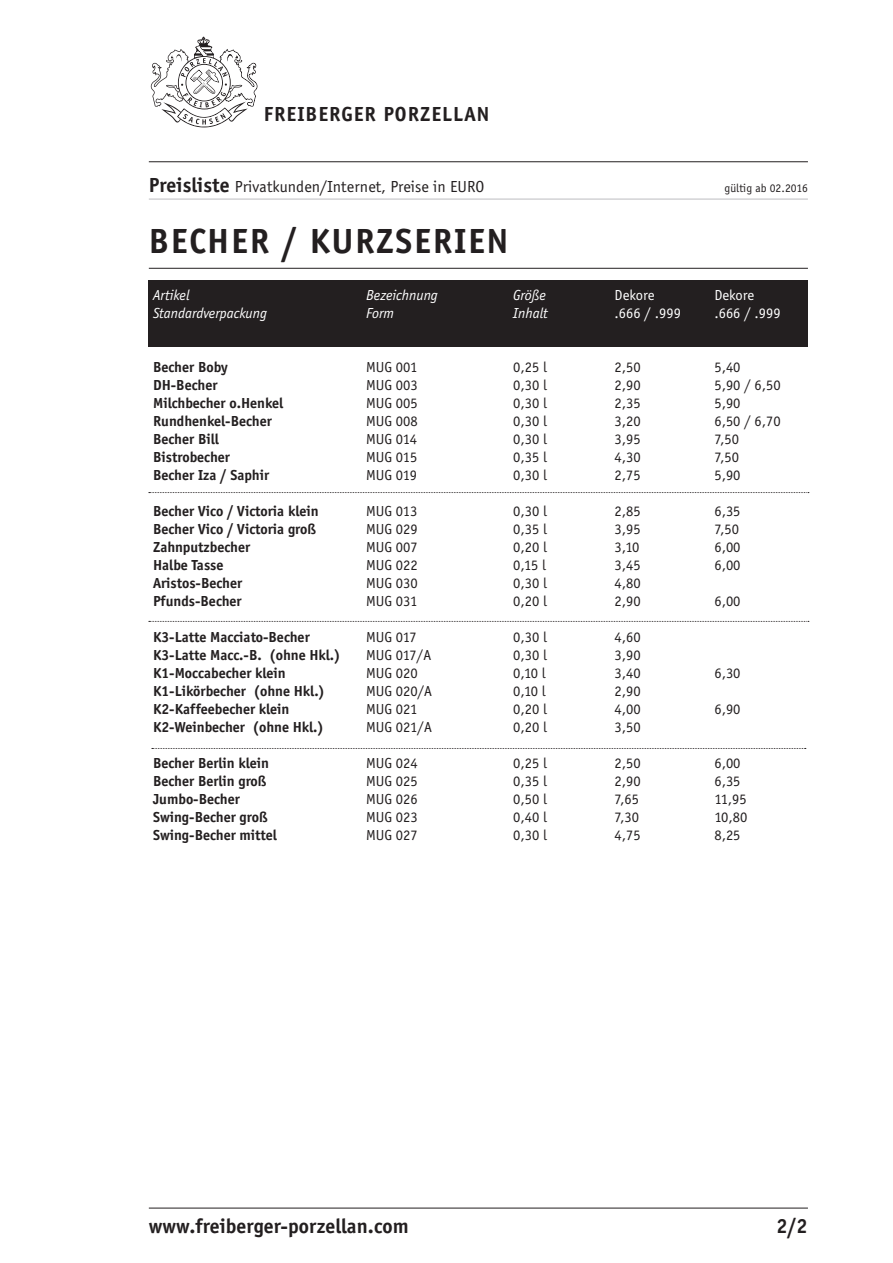
<style>
.page{position:relative;width:893px;height:1263px;background:#fff}
.page>*{position:absolute;margin:0;border:0;box-sizing:border-box;transform-origin:0 0}
.t1{font:700 36px "Officina Sans";letter-spacing:.05em;color:#231f20}
.t2{font:700 21px "Officina Sans";letter-spacing:.005em;color:#231f20}
.t3{font:700 21px "Officina Sans";letter-spacing:.05em;color:#231f20}
.t4{font:16.5px "Officina Sans";letter-spacing:.005em;color:#231f20}
.t5{font:15px "Officina Sans";color:#231f20}
.t6{font:700 15px "Officina Sans";color:#231f20}
.t7{font:italic 15px "Officina Sans";color:#fff}
.t8{font:15px "Officina Sans";color:#fff}
.t9{font:12px "Officina Sans";letter-spacing:.005em;color:#231f20}
.s1{font-weight:700;font-size:21px}
</style>
<div class="page">
<div style="left:148px;top:281px;width:659px;height:66px;background:#231f20"></div>
<hr style="left:149px;top:161px;width:659px;height:1px;background:#231f20">
<hr style="left:149px;top:1208px;width:659px;height:1px;background:#231f20">
<hr style="left:149px;top:268px;width:659px;height:1px;background:#231f20">
<hr style="left:149px;top:199px;width:659px;height:1px;background:#bcbdc0">
<svg style="left:151px;top:37px;width:106px;height:91px"></svg>
<svg style="left:149px;top:621px;width:660px;height:1px"></svg>
<svg style="left:149px;top:492px;width:660px;height:1px"></svg>
<svg style="left:152px;top:748px;width:654px;height:1px"></svg>
<p class="t3" style="left:264px;top:101px;width:227px">FREIBERGER PORZELLAN</p>
<p class="t4" style="left:149px;top:178px;width:337px"><span class="s1">Preisliste</span> Privatkunden/Internet, Preise in EURO</p>
<p class="t9" style="left:724px;top:181px;width:85px">gültig ab 02.2016</p>
<p class="t1" style="left:149px;top:220px;width:361px">BECHER / KURZSERIEN</p>
<p class="t7" style="left:153px;top:287px;width:38px">Artikel</p>
<p class="t7" style="left:153px;top:305px;width:116px">Standardverpackung</p>
<p class="t7" style="left:366px;top:287px;width:73px">Bezeichnung</p>
<p class="t7" style="left:366px;top:305px;width:30px">Form</p>
<p class="t7" style="left:513px;top:287px;width:34px">Größe</p>
<p class="t7" style="left:513px;top:305px;width:36px">Inhalt</p>
<p class="t8" style="left:615px;top:287px;width:41px">Dekore</p>
<p class="t8" style="left:615px;top:305px;width:68px">.666 / .999</p>
<p class="t8" style="left:714px;top:287px;width:41px">Dekore</p>
<p class="t8" style="left:714px;top:305px;width:68px">.666 / .999</p>
<p class="t6" style="left:153px;top:358px;width:76px">Becher Boby</p>
<p class="t6" style="left:153px;top:376px;width:66px">DH-Becher</p>
<p class="t6" style="left:153px;top:394px;width:132px">Milchbecher o.Henkel</p>
<p class="t6" style="left:153px;top:412px;width:120px">Rundhenkel-Becher</p>
<p class="t6" style="left:153px;top:430px;width:67px">Becher Bill</p>
<p class="t6" style="left:153px;top:448px;width:78px">Bistrobecher</p>
<p class="t6" style="left:153px;top:466px;width:118px">Becher Iza / Saphir</p>
<p class="t6" style="left:153px;top:502px;width:167px">Becher Vico / Victoria klein</p>
<p class="t6" style="left:153px;top:520px;width:165px">Becher Vico / Victoria groß</p>
<p class="t6" style="left:153px;top:538px;width:99px">Zahnputzbecher</p>
<p class="t6" style="left:153px;top:556px;width:72px">Halbe Tasse</p>
<p class="t6" style="left:153px;top:574px;width:91px">Aristos-Becher</p>
<p class="t6" style="left:153px;top:592px;width:90px">Pfunds-Becher</p>
<p class="t6" style="left:153px;top:628px;width:158px">K3-Latte Macciato-Becher</p>
<p class="t6" style="left:153px;top:646px;width:189px">K3-Latte Macc.-B. (ohne Hkl.)</p>
<p class="t6" style="left:153px;top:664px;width:134px">K1-Moccabecher klein</p>
<p class="t6" style="left:153px;top:682px;width:174px">K1-Likörbecher (ohne Hkl.)</p>
<p class="t6" style="left:153px;top:700px;width:138px">K2-Kaffeebecher klein</p>
<p class="t6" style="left:153px;top:718px;width:173px">K2-Weinbecher (ohne Hkl.)</p>
<p class="t6" style="left:153px;top:754px;width:117px">Becher Berlin klein</p>
<p class="t6" style="left:153px;top:772px;width:115px">Becher Berlin groß</p>
<p class="t6" style="left:153px;top:790px;width:88px">Jumbo-Becher</p>
<p class="t6" style="left:153px;top:808px;width:116px">Swing-Becher groß</p>
<p class="t6" style="left:153px;top:826px;width:125px">Swing-Becher mittel</p>
<p class="t5" style="left:366px;top:359px;width:53px">MUG 001</p>
<p class="t5" style="left:366px;top:377px;width:53px">MUG 003</p>
<p class="t5" style="left:366px;top:395px;width:53px">MUG 005</p>
<p class="t5" style="left:366px;top:413px;width:53px">MUG 008</p>
<p class="t5" style="left:366px;top:431px;width:53px">MUG 014</p>
<p class="t5" style="left:366px;top:449px;width:53px">MUG 015</p>
<p class="t5" style="left:366px;top:467px;width:53px">MUG 019</p>
<p class="t5" style="left:366px;top:503px;width:53px">MUG 013</p>
<p class="t5" style="left:366px;top:521px;width:53px">MUG 029</p>
<p class="t5" style="left:366px;top:539px;width:53px">MUG 007</p>
<p class="t5" style="left:366px;top:557px;width:53px">MUG 022</p>
<p class="t5" style="left:366px;top:575px;width:53px">MUG 030</p>
<p class="t5" style="left:366px;top:593px;width:53px">MUG 031</p>
<p class="t5" style="left:366px;top:629px;width:52px">MUG 017</p>
<p class="t5" style="left:366px;top:647px;width:67px">MUG 017/A</p>
<p class="t5" style="left:366px;top:665px;width:53px">MUG 020</p>
<p class="t5" style="left:366px;top:683px;width:68px">MUG 020/A</p>
<p class="t5" style="left:366px;top:701px;width:53px">MUG 021</p>
<p class="t5" style="left:366px;top:719px;width:67px">MUG 021/A</p>
<p class="t5" style="left:366px;top:755px;width:53px">MUG 024</p>
<p class="t5" style="left:366px;top:773px;width:53px">MUG 025</p>
<p class="t5" style="left:366px;top:791px;width:53px">MUG 026</p>
<p class="t5" style="left:366px;top:809px;width:53px">MUG 023</p>
<p class="t5" style="left:366px;top:827px;width:53px">MUG 027</p>
<p class="t5" style="left:513px;top:359px;width:35px">0,25 l</p>
<p class="t5" style="left:513px;top:377px;width:35px">0,30 l</p>
<p class="t5" style="left:513px;top:395px;width:35px">0,30 l</p>
<p class="t5" style="left:513px;top:413px;width:35px">0,30 l</p>
<p class="t5" style="left:513px;top:431px;width:35px">0,30 l</p>
<p class="t5" style="left:513px;top:449px;width:35px">0,35 l</p>
<p class="t5" style="left:513px;top:467px;width:35px">0,30 l</p>
<p class="t5" style="left:513px;top:503px;width:35px">0,30 l</p>
<p class="t5" style="left:513px;top:521px;width:35px">0,35 l</p>
<p class="t5" style="left:513px;top:539px;width:35px">0,20 l</p>
<p class="t5" style="left:513px;top:557px;width:34px">0,15 l</p>
<p class="t5" style="left:513px;top:575px;width:35px">0,30 l</p>
<p class="t5" style="left:513px;top:593px;width:35px">0,20 l</p>
<p class="t5" style="left:513px;top:629px;width:35px">0,30 l</p>
<p class="t5" style="left:513px;top:647px;width:35px">0,30 l</p>
<p class="t5" style="left:513px;top:665px;width:34px">0,10 l</p>
<p class="t5" style="left:513px;top:683px;width:34px">0,10 l</p>
<p class="t5" style="left:513px;top:701px;width:35px">0,20 l</p>
<p class="t5" style="left:513px;top:719px;width:35px">0,20 l</p>
<p class="t5" style="left:513px;top:755px;width:35px">0,25 l</p>
<p class="t5" style="left:513px;top:773px;width:35px">0,35 l</p>
<p class="t5" style="left:513px;top:791px;width:35px">0,50 l</p>
<p class="t5" style="left:513px;top:809px;width:35px">0,40 l</p>
<p class="t5" style="left:513px;top:827px;width:35px">0,30 l</p>
<p class="t5" style="left:615px;top:359px;width:28px">2,50</p>
<p class="t5" style="left:615px;top:377px;width:28px">2,90</p>
<p class="t5" style="left:615px;top:395px;width:28px">2,35</p>
<p class="t5" style="left:615px;top:413px;width:28px">3,20</p>
<p class="t5" style="left:615px;top:431px;width:28px">3,95</p>
<p class="t5" style="left:615px;top:449px;width:28px">4,30</p>
<p class="t5" style="left:615px;top:467px;width:28px">2,75</p>
<p class="t5" style="left:615px;top:503px;width:28px">2,85</p>
<p class="t5" style="left:615px;top:521px;width:28px">3,95</p>
<p class="t5" style="left:615px;top:539px;width:26px">3,10</p>
<p class="t5" style="left:615px;top:557px;width:28px">3,45</p>
<p class="t5" style="left:615px;top:575px;width:28px">4,80</p>
<p class="t5" style="left:615px;top:593px;width:28px">2,90</p>
<p class="t5" style="left:615px;top:629px;width:28px">4,60</p>
<p class="t5" style="left:615px;top:647px;width:28px">3,90</p>
<p class="t5" style="left:615px;top:665px;width:28px">3,40</p>
<p class="t5" style="left:615px;top:683px;width:28px">2,90</p>
<p class="t5" style="left:615px;top:701px;width:28px">4,00</p>
<p class="t5" style="left:615px;top:719px;width:28px">3,50</p>
<p class="t5" style="left:615px;top:755px;width:28px">2,50</p>
<p class="t5" style="left:615px;top:773px;width:28px">2,90</p>
<p class="t5" style="left:615px;top:791px;width:26px">7,65</p>
<p class="t5" style="left:615px;top:809px;width:26px">7,30</p>
<p class="t5" style="left:615px;top:827px;width:28px">4,75</p>
<p class="t5" style="left:714px;top:359px;width:28px">5,40</p>
<p class="t5" style="left:714px;top:377px;width:68px">5,90 / 6,50</p>
<p class="t5" style="left:714px;top:395px;width:28px">5,90</p>
<p class="t5" style="left:714px;top:413px;width:68px">6,50 / 6,70</p>
<p class="t5" style="left:714px;top:431px;width:26px">7,50</p>
<p class="t5" style="left:714px;top:449px;width:26px">7,50</p>
<p class="t5" style="left:714px;top:467px;width:28px">5,90</p>
<p class="t5" style="left:714px;top:503px;width:28px">6,35</p>
<p class="t5" style="left:714px;top:521px;width:26px">7,50</p>
<p class="t5" style="left:714px;top:539px;width:28px">6,00</p>
<p class="t5" style="left:714px;top:557px;width:28px">6,00</p>
<p class="t5" style="left:714px;top:593px;width:28px">6,00</p>
<p class="t5" style="left:714px;top:665px;width:28px">6,30</p>
<p class="t5" style="left:714px;top:701px;width:28px">6,90</p>
<p class="t5" style="left:714px;top:755px;width:28px">6,00</p>
<p class="t5" style="left:714px;top:773px;width:28px">6,35</p>
<p class="t5" style="left:714px;top:791px;width:34px">11,95</p>
<p class="t5" style="left:714px;top:809px;width:34px">10,80</p>
<p class="t5" style="left:714px;top:827px;width:28px">8,25</p>
<p class="t2" style="left:149px;top:1213px;width:261px">www.freiberger-porzellan.com</p>
<p class="t2" style="left:776px;top:1213px;width:33px">2/2</p>
</div>
